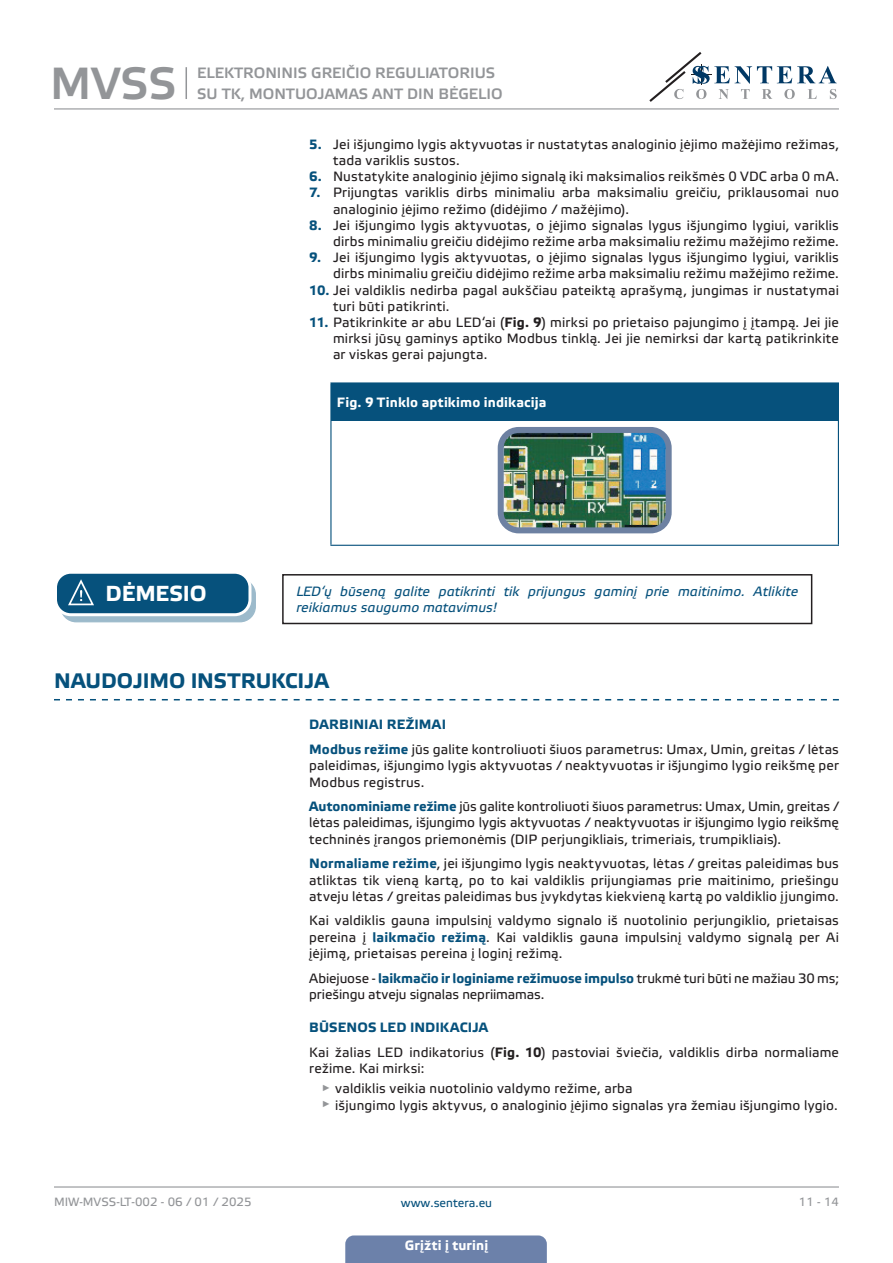
<style>
.page{position:relative;width:893px;height:1263px;background:#fff}
.page>*{position:absolute;margin:0;border:0;box-sizing:border-box;transform-origin:0 0}
.t1{font:45px "Etelka Medium Pro";color:#939598}
.t2{font:700 21.75px "Etelka Text Pro";letter-spacing:-.005em;color:#fff}
.t3{font:700 21px "Etelka Text Pro";letter-spacing:-.005em;color:#06517c}
.t4{font:15px/21px "Etelka Medium Pro";color:#939598}
.body{font:13.5px/16.2px "Etelka Text Pro";letter-spacing:.015em;color:#231f20;text-align:justify}
.body-2{font:13.5px/16.2px "Etelka Text Pro";letter-spacing:-.005em;color:#231f20}
.attention{font:italic 13.5px/16.2px "Etelka Text Pro";letter-spacing:.015em;color:#06517c}
.table_text{font:700 13.5px "Etelka Text Pro";letter-spacing:.015em;color:#fff}
.body-3{font:700 13.5px "Etelka Text Pro";letter-spacing:.015em;color:#06517c}
.t5{font:12px "Etelka Text Pro";color:#939598}
.t6{font:12px "Etelka Text Pro";color:#06517c}
.s1{font-weight:700;color:#06517c}
.s2{font-weight:700}
</style>
<div class="page">
<hr style="left:54px;top:108px;width:785px;height:1px;background:#939598">
<hr style="left:54px;top:1186px;width:785px;height:1px;background:#939598">
<svg style="left:649px;top:52px;width:188px;height:50px"></svg>
<div style="left:345px;top:1235px;width:202px;height:28px;background:#6c81aa"></div>
<svg style="left:54px;top:699px;width:785px;height:1px"></svg>
<div style="left:331px;top:383px;width:507px;height:38px;background:#06517c"></div>
<hr style="left:330px;top:382px;width:509px;height:2px;background:#06517c">
<hr style="left:330px;top:384px;width:2px;height:37px;background:#06517c">
<hr style="left:838px;top:384px;width:1px;height:37px;background:#06517c">
<hr style="left:330px;top:421px;width:2px;height:124px;background:#06517c">
<hr style="left:838px;top:421px;width:1px;height:124px;background:#06517c">
<hr style="left:330px;top:545px;width:509px;height:1px;background:#06517c">
<img style="left:505px;top:434px;width:160px;height:92px">
<div style="left:498px;top:427px;width:174px;height:106px;border:6px solid #6d81a2;border-radius:18px"></div>
<svg style="left:61px;top:579px;width:194px;height:43px"></svg>
<div style="left:60px;top:579px;width:196px;height:43px;border:1px solid #06517c;border-radius:15px"></div>
<div style="left:56px;top:572px;width:194px;height:43px;background:#06517c;border-radius:15px"></div>
<div style="left:54px;top:571px;width:197px;height:45px;border:3px solid #fff;border-radius:15px"></div>
<svg style="left:67px;top:579px;width:38px;height:36px"></svg>
<div style="left:282px;top:574px;width:530px;height:50px;border:2px solid #231f20"></div>
<hr style="left:186px;top:67px;width:1px;height:32px;background:#939598">
<h1 class="t1" style="left:50px;top:59px;width:128px">MVSS</h1>
<p class="t4" style="left:197px;top:63px;width:307px">ELEKTRONINIS GREIČIO REGULIATORIUS<br>SU TK, MONTUOJAMAS ANT DIN BĖGELIO</p>
<p class="body" style="left:333px;top:137px;width:507px;text-indent:-24px"><span class="s1">5.</span> Jei išjungimo lygis aktyvuotas ir nustatytas analoginio įėjimo mažėjimo režimas, tada variklis sustos.</p>
<p class="body" style="left:309px;top:169px;width:531px"><span class="s1">6.</span> Nustatykite analoginio įėjimo signalą iki maksimalios reikšmės 0 VDC arba 0 mA.</p>
<p class="body" style="left:333px;top:185px;width:507px;text-indent:-24px"><span class="s1">7.</span> Prijungtas variklis dirbs minimaliu arba maksimaliu greičiu, priklausomai nuo analoginio įėjimo režimo (didėjimo / mažėjimo).</p>
<p class="body" style="left:309px;top:218px;width:531px;text-align:right"><span class="s1">8.</span> Jei išjungimo lygis aktyvuotas, o įėjimo signalas lygus išjungimo lygiui, variklis dirbs minimaliu greičiu didėjimo režime arba maksimaliu režimu mažėjimo režime.</p>
<p class="body" style="left:309px;top:250px;width:531px;text-align:right"><span class="s1">9.</span> Jei išjungimo lygis aktyvuotas, o įėjimo signalas lygus išjungimo lygiui, variklis dirbs minimaliu greičiu didėjimo režime arba maksimaliu režimu mažėjimo režime.</p>
<p class="body" style="left:333px;top:283px;width:507px;text-indent:-24px"><span class="s1">10.</span> Jei valdiklis nedirba pagal aukščiau pateiktą aprašymą, jungimas ir nustatymai turi būti patikrinti.</p>
<p class="body" style="left:333px;top:315px;width:507px;text-indent:-24px"><span class="s1">11.</span> Patikrinkite ar abu LED‘ai (<span class="s2">Fig. 9</span>) mirksi po prietaiso pajungimo į įtampą. Jei jie mirksi jūsų gaminys aptiko Modbus tinklą. Jei jie nemirksi dar kartą patikrinkite ar viskas gerai pajungta.</p>
<p class="table_text" style="left:337px;top:395px;width:211px">Fig. 9 Tinklo aptikimo indikacija</p>
<p class="t2" style="left:105px;top:581px;width:103px">DĖMESIO</p>
<p class="attention" style="left:296px;top:584px;width:503px">LED‘ų būseną galite patikrinti tik prijungus gaminį prie maitinimo. Atlikite reikiamus saugumo matavimus!</p>
<p class="t3" style="left:54px;top:669px;width:276px">NAUDOJIMO INSTRUKCIJA</p>
<p class="body-3" style="left:309px;top:717px;width:138px">DARBINIAI REŽIMAI</p>
<p class="body" style="left:309px;top:742px;width:531px"><span class="s1">Modbus režime</span> jūs galite kontroliuoti šiuos parametrus: Umax, Umin, greitas / lėtas paleidimas, išjungimo lygis aktyvuotas / neaktyvuotas ir išjungimo lygio reikšmę per Modbus registrus.</p>
<p class="body" style="left:309px;top:799px;width:531px"><span class="s1">Autonominiame režime</span> jūs galite kontroliuoti šiuos parametrus: Umax, Umin, greitas / lėtas paleidimas, išjungimo lygis aktyvuotas / neaktyvuotas ir išjungimo lygio reikšmę techninės įrangos priemonėmis (DIP perjungikliais, trimeriais, trumpikliais).</p>
<p class="body" style="left:309px;top:856px;width:531px"><span class="s1">Normaliame režime</span>, jei išjungimo lygis neaktyvuotas, lėtas / greitas paleidimas bus atliktas tik vieną kartą, po to kai valdiklis prijungiamas prie maitinimo, priešingu atveju lėtas / greitas paleidimas bus įvykdytas kiekvieną kartą po valdiklio įjungimo.</p>
<p class="body" style="left:309px;top:913px;width:531px">Kai valdiklis gauna impulsinį valdymo signalo iš nuotolinio perjungiklio, prietaisas pereina į <span class="s1">laikmačio režimą</span>. Kai valdiklis gauna impulsinį valdymo signalą per Ai įėjimą, prietaisas pereina į loginį režimą.</p>
<p class="body-2" style="left:309px;top:971px;width:531px">Abiejuose - <span class="s1">laikmačio ir loginiame režimuose impulso</span> trukmė turi būti ne mažiau 30 ms; priešingu atveju signalas nepriimamas.</p>
<p class="body-3" style="left:309px;top:1020px;width:181px">BŪSENOS LED INDIKACIJA</p>
<p class="body" style="left:309px;top:1045px;width:531px">Kai žalias LED indikatorius (<span class="s2">Fig. 10</span>) pastoviai šviečia, valdiklis dirba normaliame režime. Kai mirksi:</p>
<p class="body" style="left:322px;top:1081px;width:312px"><sup>►</sup> valdiklis veikia nuotolinio valdymo režime, arba</p>
<p class="body" style="left:322px;top:1097px;width:517px"><sup>►</sup> išjungimo lygis aktyvus, o analoginio įėjimo signalas yra žemiau išjungimo lygio.</p>
<p class="t5" style="left:54px;top:1195px;width:199px">MIW-MVSS-LT-002 - 06 / 01 / 2025</p>
<p class="t6" style="left:401px;top:1196px;width:93px">www.sentera.eu</p>
<p class="t5" style="left:799px;top:1195px;width:41px">11 - 14</p>
<p class="table_text" style="left:405px;top:1238px;width:85px">Grįžti į turinį</p>
</div>
